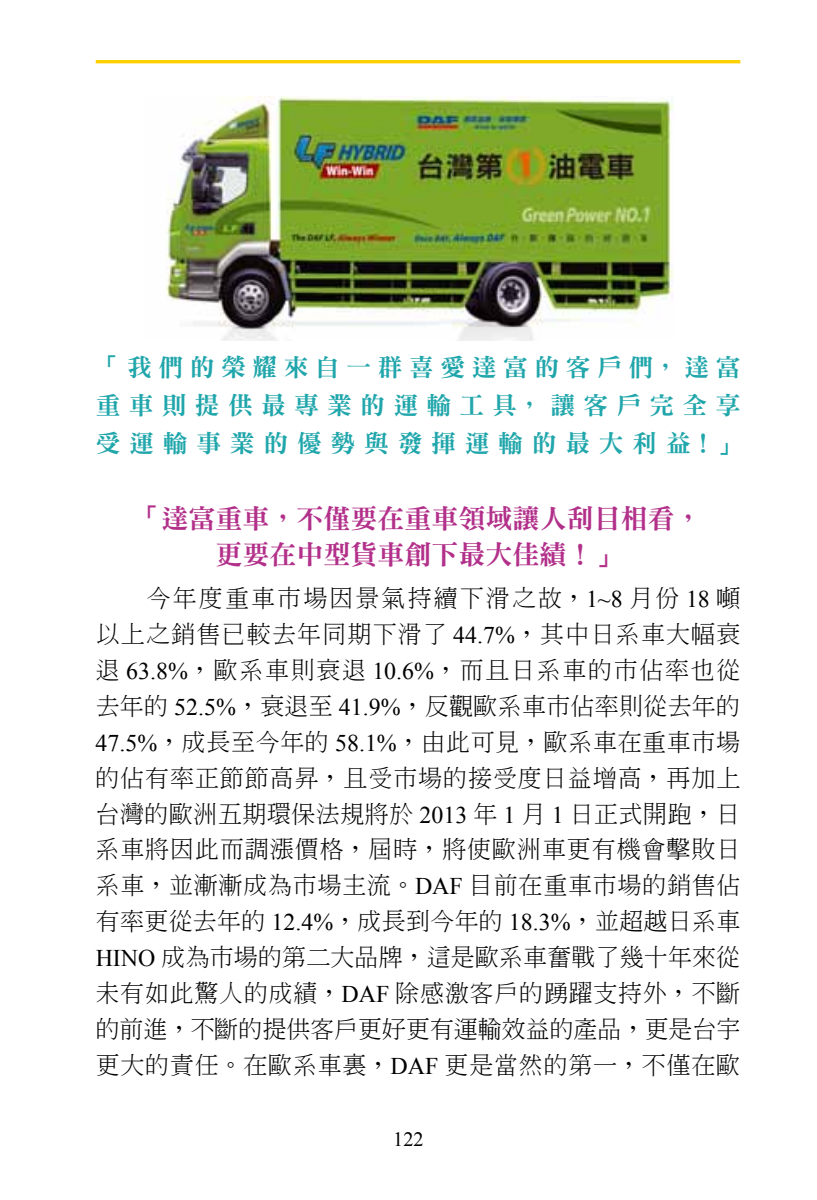
<style>
.page{position:relative;width:817px;height:1200px;background:#fff}
.page>*{position:absolute;margin:0;border:0;box-sizing:border-box;transform-origin:0 0}
.t1{font:27px/36px "DF Ming Std W9";color:#b2308a;text-align:center}
.t2{font:24.75px/38.2px "DF Ming Std W9";letter-spacing:.335em;color:#20a6ab;text-align:justify}
.t3{font:300 23.85px/35.8px "Adobe Ming Std";color:#000;text-align:justify}
.t4{font:20.25px "Times New Roman";color:#000}
.s1{font-family:"Times New Roman";font-weight:400}
</style>
<div class="page">
<img style="left:166px;top:97px;width:507px;height:243px">
<hr style="left:96px;top:60px;width:644px;height:3px;background:#fdd000">
<p class="t2" style="left:96px;top:347px;width:646px">「我們的榮耀來自一群喜愛達富的客戶們，達富重車則提供最專業的運輸工具，讓客戶完全享受運輸事業的優勢與發揮運輸的最大利益！」</p>
<p class="t1" style="left:134px;top:500px;width:569px">「達富重車，不僅要在重車領域讓人刮目相看，更要在中型貨車創下最大佳績！」</p>
<p class="t3" style="left:95px;top:579px;width:646px;text-indent:51px">今年度重車市場因景氣持續下滑之故，<span class="s1">1~8</span> 月份 <span class="s1">18</span> 噸以上之銷售已較去年同期下滑了 <span class="s1">44.7%</span>，其中日系車大幅衰退 <span class="s1">63.8%</span>，歐系車則衰退 <span class="s1">10.6%</span>，而且日系車的市佔率也從去年的 <span class="s1">52.5%</span>，衰退至 <span class="s1">41.9%</span>，反觀歐系車市佔率則從去年的<span class="s1">47.5%</span>，成長至今年的 <span class="s1">58.1%</span>，由此可見，歐系車在重車市場的佔有率正節節高昇，且受市場的接受度日益增高，再加上台灣的歐洲五期環保法規將於 <span class="s1">2013</span> 年 <span class="s1">1</span> 月 <span class="s1">1</span> 日正式開跑，日系車將因此而調漲價格，屆時，將使歐洲車更有機會擊敗日系車，並漸漸成為市場主流。<span class="s1">DAF</span> 目前在重車市場的銷售佔有率更從去年的 <span class="s1">12.4%</span>，成長到今年的 <span class="s1">18.3%</span>，並超越日系車<span class="s1">HINO</span> 成為市場的第二大品牌，這是歐系車奮戰了幾十年來從未有如此驚人的成績，<span class="s1">DAF</span> 除感激客戶的踴躍支持外，不斷的前進，不斷的提供客戶更好更有運輸效益的產品，更是台宇更大的責任。在歐系車裏，<span class="s1">DAF</span> 更是當然的第一，不僅在歐</p>
<p class="t4" style="left:393px;top:1124px;width:32px">122</p>
</div>
